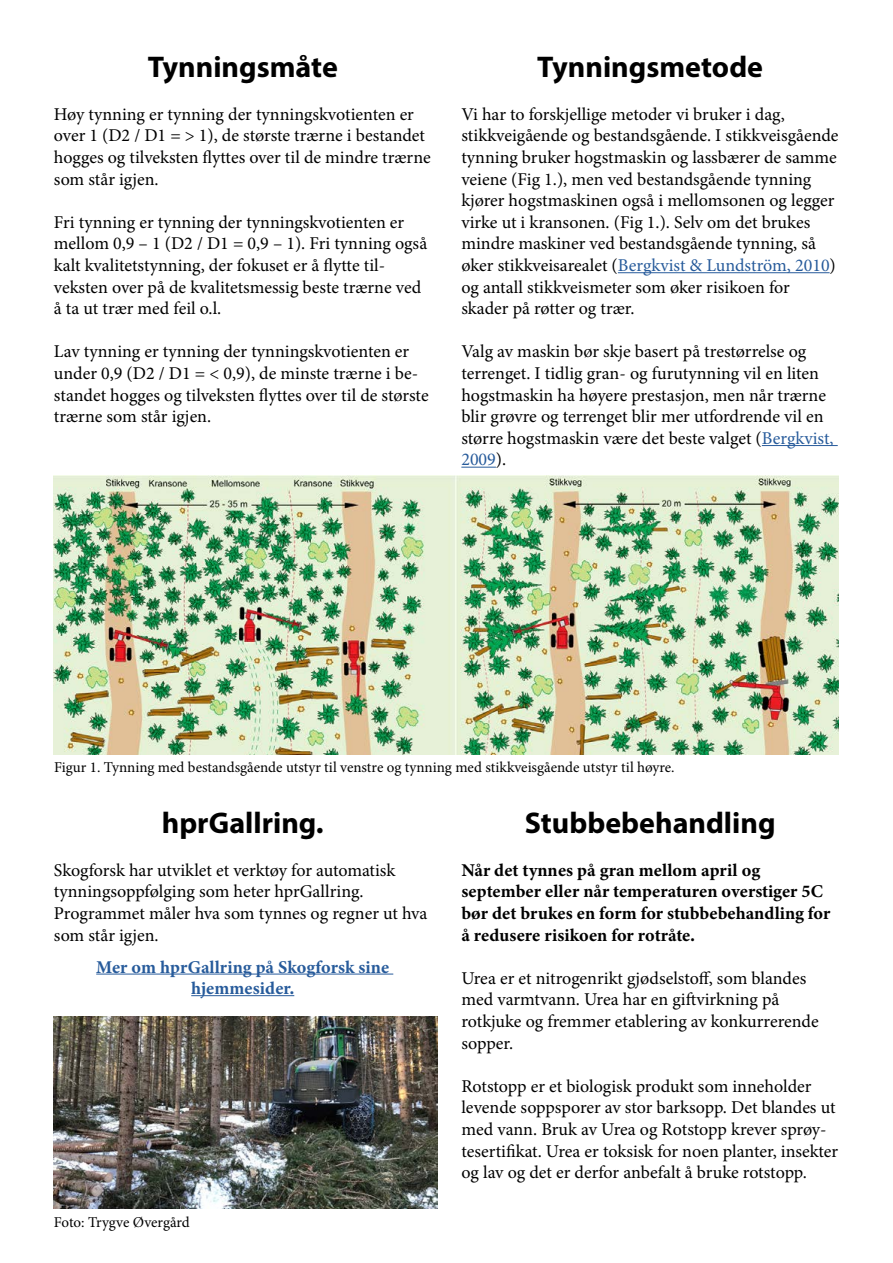
<style>
.page{position:relative;width:893px;height:1263px;background:#fff}
.page>*{position:absolute;margin:0;border:0;box-sizing:border-box;transform-origin:0 0}
.t1{font:700 30px "Myriad Pro";color:#000}
.t2{font:18px/21.6px "Minion Pro";color:#000}
.t3{font:18px/21.6px "Minion Variable Concept";color:#000}
.t4{font:18px/21.6px "Minion Variable Concept";color:#275b9b;text-align:center}
.t5{font:15px "Minion Pro";color:#000}
.s1{color:#275b9b}
</style>
<div class="page">
<hr style="left:96px;top:974px;width:297px;height:1px;background:#275b9b">
<hr style="left:191px;top:995px;width:103px;height:1px;background:#275b9b">
<hr style="left:618px;top:272px;width:212px;height:1px;background:#275b9b">
<hr style="left:762px;top:445px;width:76px;height:1px;background:#275b9b">
<hr style="left:461px;top:467px;width:35px;height:1px;background:#275b9b">
<img style="left:54px;top:1016px;width:383px;height:193px">
<img style="left:54px;top:476px;width:785px;height:279px">
<h1 class="t1" style="left:148px;top:47px;width:192px">Tynningsmåte</h1>
<p class="t2" style="left:54px;top:103px;width:378px">Høy tynning er tynning der tynningskvotienten er over 1 (D2 / D1 = &gt; 1), de største trærne i bestandet hogges og tilveksten flyttes over til de mindre trærne som står igjen.</p>
<p class="t2" style="left:54px;top:211px;width:375px">Fri tynning er tynning der tynningskvotienten er mellom 0,9 – 1 (D2 / D1 = 0,9 – 1). Fri tynning også kalt kvalitetstynning, der fokuset er å flytte til&shy;veksten over på de kvalitetsmessig beste trærne ved å ta ut trær med feil o.l.</p>
<p class="t2" style="left:54px;top:341px;width:376px">Lav tynning er tynning der tynningskvotienten er under 0,9 (D2 / D1 = &lt; 0,9), de minste trærne i be&shy;standet hogges og tilveksten flyttes over til de største trærne som står igjen.</p>
<h1 class="t1" style="left:537px;top:47px;width:227px">Tynningsmetode</h1>
<p class="t2" style="left:461px;top:103px;width:379px">Vi har to forskjellige metoder vi bruker i dag, stikkveigående og bestandsgående. I stikkveisgående tynning bruker hogstmaskin og lassbærer de samme veiene (Fig 1.), men ved bestandsgående tynning kjører hogstmaskinen også i mellomsonen og legger virke ut i kransonen. (Fig 1.). Selv om det brukes mindre maskiner ved bestandsgående tynning, så øker stikkveisarealet (<span class="s1">Bergkvist &amp; Lundström, 2010</span>) og antall stikkveismeter som øker risikoen for skader på røtter og trær.</p>
<p class="t2" style="left:461px;top:341px;width:374px">Valg av maskin bør skje basert på trestørrelse og terrenget. I tidlig gran- og furutynning vil en liten hogstmaskin ha høyere prestasjon, men når trærne blir grøvre og terrenget blir mer utfordrende vil en større hogstmaskin være det beste valget (<span class="s1">Bergkvist, 2009</span>).</p>
<p class="t5" style="left:54px;top:757px;width:622px">Figur 1. Tynning med bestandsgående utstyr til venstre og tynning med stikkveisgående utstyr til høyre.</p>
<h1 class="t1" style="left:162px;top:803px;width:163px">hprGallring.</h1>
<p class="t2" style="left:54px;top:859px;width:375px">Skogforsk har utviklet et verktøy for automatisk tynningsoppfølging som heter hprGallring.<br>Programmet måler hva som tynnes og regner ut hva som står igjen.</p>
<p class="t4" style="left:96px;top:956px;width:295px">Mer om hprGallring på Skogforsk sine hjemmesider.</p>
<p class="t5" style="left:54px;top:1212px;width:137px">Foto: Trygve Øvergård</p>
<h1 class="t1" style="left:525px;top:803px;width:252px">Stubbebehandling</h1>
<p class="t3" style="left:461px;top:859px;width:371px">Når det tynnes på gran mellom april og september eller når temperaturen overstiger 5C bør det brukes en form for stubbebehandling for å redusere risikoen for rotråte.</p>
<p class="t2" style="left:461px;top:967px;width:359px">Urea er et nitrogenrikt gjødselstoff, som blandes med varmtvann. Urea har en giftvirkning på rotkjuke og fremmer etablering av konkurrerende sopper.</p>
<p class="t2" style="left:461px;top:1075px;width:378px">Rotstopp er et biologisk produkt som inneholder levende soppsporer av stor barksopp. Det blandes ut med vann. Bruk av Urea og Rotstopp krever sprøy&shy;tesertifikat. Urea er toksisk for noen planter, insekter og lav og det er derfor anbefalt å bruke rotstopp.</p>
</div>
